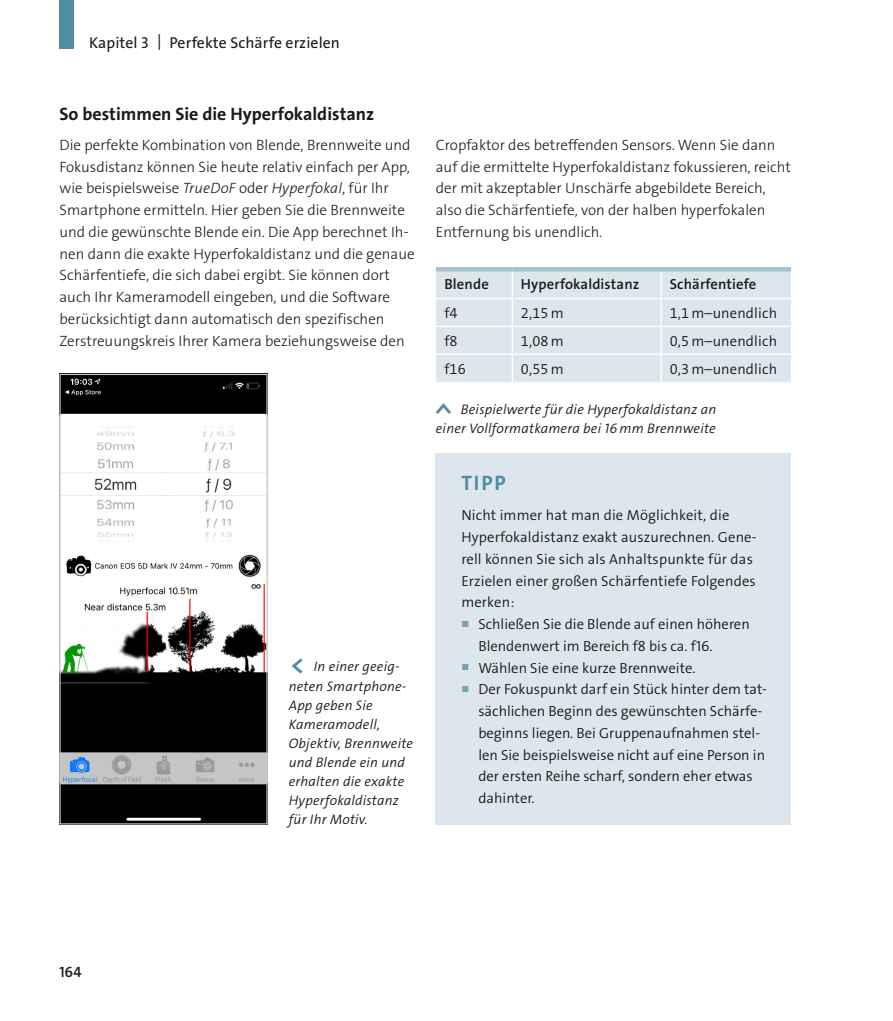
<style>
.page{position:relative;width:893px;height:1021px;background:#fff}
.page>*{position:absolute;margin:0;border:0;box-sizing:border-box;transform-origin:0 0}
.t1{font:700 21px "The Sans Os F";color:#518da1}
.t2{font:700 18px "The Sans Os F";color:#1a1a18}
.t3{font:15.75px "The Sans Os F";letter-spacing:.005em;color:#1a1a18}
.t4{font:300 15px/21.8px "The Sans Os F";color:#1a1a18}
.t5{font:600 15px "The Sans Os F";color:#1a1a18}
.t6{font:300 14.7px "The Sans Os F";color:#1a1a18}
.t7{font:600 14.7px "The Sans Os F";letter-spacing:.01em;color:#1a1a18}
.t8{font:italic 300 13.8px/19px "The Sans Os F";letter-spacing:.015em;color:#1a1a18}
.s1{font-style:italic}
.s2{font-family:"Rheinwerk BU Pfeile";font-weight:400;font-style:normal;font-size:18px;color:#518da1}
</style>
<div class="page">
<div style="left:60px;top:0;width:14px;height:49px;background:#518da1"></div>
<img style="left:62px;top:376px;width:204px;height:446px">
<div style="left:60px;top:374px;width:208px;height:450px;border:1px solid #d0d0d0"></div>
<div style="left:436px;top:453px;width:355px;height:371px;background:#dce6ec"></div>
<div style="left:436px;top:271px;width:355px;height:111px;background:#dce6ec"></div>
<hr style="left:660px;top:271px;width:2px;height:27px;background:#fff">
<hr style="left:660px;top:299px;width:2px;height:26px;background:#fff">
<hr style="left:436px;top:325px;width:76px;height:2px;background:#fff">
<hr style="left:512px;top:325px;width:149px;height:2px;background:#fff">
<hr style="left:661px;top:325px;width:130px;height:2px;background:#fff">
<hr style="left:660px;top:327px;width:2px;height:26px;background:#fff">
<hr style="left:436px;top:353px;width:76px;height:2px;background:#fff">
<hr style="left:512px;top:353px;width:149px;height:2px;background:#fff">
<svg style="left:512px;top:271px;width:1px;height:111px"></svg>
<hr style="left:661px;top:353px;width:130px;height:2px;background:#fff">
<hr style="left:660px;top:355px;width:2px;height:27px;background:#fff">
<hr style="left:436px;top:267px;width:76px;height:4px;background:#a9c2cf">
<hr style="left:512px;top:267px;width:149px;height:4px;background:#a9c2cf">
<hr style="left:661px;top:267px;width:130px;height:4px;background:#a9c2cf">
<hr style="left:436px;top:298px;width:76px;height:1px;background:#fff">
<hr style="left:512px;top:298px;width:149px;height:1px;background:#fff">
<hr style="left:661px;top:298px;width:130px;height:1px;background:#fff">
<p class="t3" style="left:89px;top:32px;width:252px">Kapitel 3 | Perfekte Schärfe erzielen</p>
<p class="t2" style="left:60px;top:102px;width:316px">So bestimmen Sie die Hyperfokaldistanz</p>
<p class="t4" style="left:60px;top:134px;width:357px">Die perfekte Kombination von Blende, Brennweite und Fokusdistanz können Sie heute relativ einfach per App, wie beispielsweise <span class="s1">TrueDoF</span> oder <span class="s1">Hyperfokal</span>, für Ihr Smartphone ermitteln. Hier geben Sie die Brennweite und die gewünschte Blende ein. Die App berechnet Ih&shy;nen dann die exakte Hyperfokaldistanz und die genaue Schärfentiefe, die sich dabei ergibt. Sie können dort auch Ihr Kameramodell eingeben, und die Software berücksichtigt dann automatisch den spezifischen Zerstreuungskreis Ihrer Kamera beziehungsweise den</p>
<p class="t4" style="left:436px;top:134px;width:357px">Cropfaktor des betreffenden Sensors. Wenn Sie dann auf die ermittelte Hyperfokaldistanz fokussieren, reicht der mit akzeptabler Unschärfe abgebildete Bereich, also die Schärfentiefe, von der halben hyperfokalen Entfernung bis unendlich.</p>
<p class="t7" style="left:444px;top:275px;width:46px">Blende</p>
<p class="t7" style="left:521px;top:275px;width:120px">Hyperfokaldistanz</p>
<p class="t7" style="left:670px;top:275px;width:88px">Schärfentiefe</p>
<p class="t6" style="left:444px;top:303px;width:15px">f4</p>
<p class="t6" style="left:521px;top:303px;width:44px">2,15m</p>
<p class="t6" style="left:670px;top:303px;width:109px">1,1m–unendlich</p>
<p class="t6" style="left:444px;top:331px;width:15px">f8</p>
<p class="t6" style="left:521px;top:331px;width:44px">1,08m</p>
<p class="t6" style="left:670px;top:331px;width:109px">0,5m–unendlich</p>
<p class="t6" style="left:444px;top:359px;width:23px">f16</p>
<p class="t6" style="left:521px;top:359px;width:44px">0,55m</p>
<p class="t6" style="left:670px;top:359px;width:109px">0,3m–unendlich</p>
<p class="t5" style="left:60px;top:962px;width:24px">164</p>
<p class="t8" style="left:289px;top:657px;width:126px"><span class="s2">&lt;</span> In einer geeig&shy;neten Smartphone-<br>App geben Sie<br>Kameramodell,<br>Objektiv, Brennweite und Blende ein und erhalten die exakte<br>Hyperfokaldistanz für Ihr Motiv.</p>
<p class="t8" style="left:436px;top:399px;width:282px"><span class="s2">(</span> Beispielwerte für die Hyperfokaldistanz an einer Vollformatkamera bei 16 mm Brennweite</p>
<h1 class="t1" style="left:462px;top:469px;width:46px">TIPP</h1>
<p class="t6" style="left:461px;top:506px;width:270px">Nicht immer hat man die Möglichkeit, die</p>
<p class="t6" style="left:461px;top:527px;width:297px">Hyperfokaldistanz exakt auszurechnen. Gene-</p>
<p class="t6" style="left:461px;top:549px;width:293px">rell können Sie sich als Anhaltspunkte für das</p>
<p class="t6" style="left:461px;top:571px;width:296px">Erzielen einer großen Schärfentiefe Folgendes</p>
<p class="t6" style="left:461px;top:593px;width:55px">merken:</p>
<p class="t6" style="left:461px;top:614px;width:290px"><sup>◼</sup> Schließen Sie die Blende auf einen höheren</p>
<p class="t6" style="left:478px;top:636px;width:236px">Blendenwert im Bereich f8 bis ca. f16.</p>
<p class="t6" style="left:461px;top:658px;width:236px"><sup>◼</sup> Wählen Sie eine kurze Brennweite.</p>
<p class="t6" style="left:461px;top:680px;width:307px"><sup>◼</sup> Der Fokuspunkt darf ein Stück hinter dem tat-</p>
<p class="t6" style="left:478px;top:701px;width:285px">sächlichen Beginn des gewünschten Schärfe-</p>
<p class="t6" style="left:478px;top:723px;width:283px">beginns liegen. Bei Gruppenaufnahmen stel-</p>
<p class="t6" style="left:478px;top:745px;width:288px">len Sie beispielsweise nicht auf eine Person in</p>
<p class="t6" style="left:478px;top:767px;width:276px">der ersten Reihe scharf, sondern eher etwas</p>
<p class="t6" style="left:478px;top:788px;width:58px">dahinter.</p>
</div>
